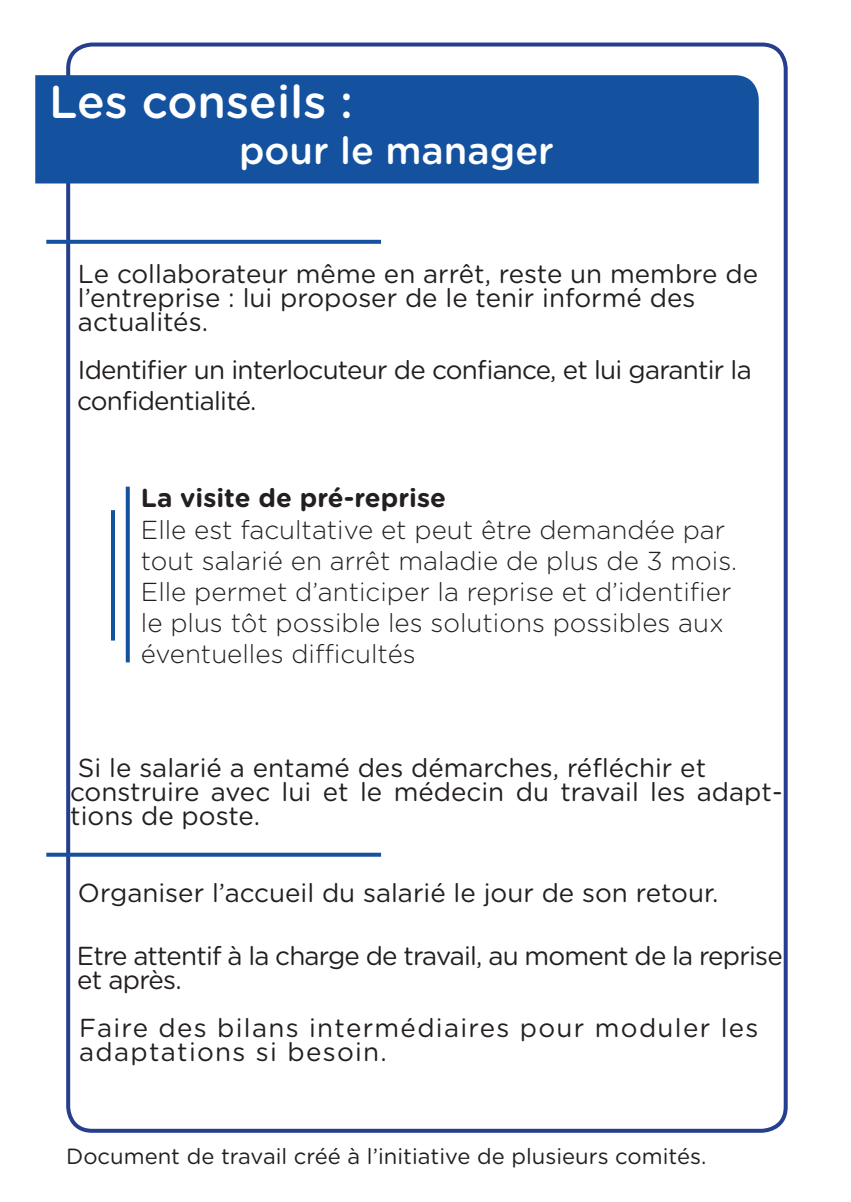
<style>
.page{position:relative;width:851px;height:1202px;background:#fff}
.page>*{position:absolute;margin:0;border:0;box-sizing:border-box;transform-origin:0 0}
.t1{font:500 46px "Gotham Rounded";color:#fff}
.t2{font:500 38px "Gotham Rounded";color:#fff}
.t3{font:26px/24px "Gotham Rounded";color:#231f20}
.t4{font:300 26px/31.2px "Gotham Rounded";color:#231f20}
.t5{font:26px "Gotham Rounded";letter-spacing:-.03em;color:#231f20}
.t6{font:26px "Gotham Rounded";letter-spacing:.05em;color:#231f20}
.t7{font:700 26px "Gotham Rounded";color:#231f20}
.t8{font:22px "Gotham Rounded";color:#231f20}
</style>
<div class="page">
<div style="left:66px;top:43px;width:721px;height:1090px;border:4px solid #253f8e;border-radius:24px"></div>
<div style="left:35px;top:75px;width:723px;height:108px;background:#14519f"></div>
<svg style="left:46px;top:240px;width:335px;height:4px"></svg>
<svg style="left:126px;top:487px;width:4px;height:175px"></svg>
<hr style="left:111px;top:510px;width:4px;height:131px;background:#14519f">
<svg style="left:46px;top:853px;width:335px;height:4px"></svg>
<p class="t1" style="left:49px;top:69px;width:305px">Les conseils :</p>
<p class="t2" style="left:239px;top:123px;width:316px">pour le manager</p>
<p class="t3" style="left:78px;top:260px;width:681px">Le collaborateur même en arrêt, reste un membre de</p>
<p class="t3" style="left:78px;top:284px;width:618px">l’entreprise : lui proposer de le tenir informé des</p>
<p class="t3" style="left:78px;top:308px;width:131px">actualités.</p>
<p class="t5" style="left:78px;top:351px;width:675px">Identifier un interlocuteur de confiance, et lui garantir la</p>
<p class="t5" style="left:77px;top:383px;width:181px">confidentialité.</p>
<p class="t7" style="left:141px;top:479px;width:307px">La visite de pré-reprise</p>
<p class="t4" style="left:141px;top:513px;width:597px">Elle est facultative et peut être demandée par tout salarié en arrêt maladie de plus de 3 mois.<br>Elle permet d’anticiper la reprise et d’identifier le plus tôt possible les solutions possibles aux éventuelles difficultés</p>
<p class="t3" style="left:78px;top:755px;width:629px">Si le salarié a entamé des démarches, réfléchir et</p>
<p class="t3" style="left:70px;top:779px;width:714px">construire avec lui et le médecin du travail les adapt&shy;tions de poste.</p>
<p class="t3" style="left:78px;top:880px;width:642px">Organiser l’accueil du salarié le jour de son retour.</p>
<p class="t5" style="left:77px;top:937px;width:707px">Etre attentif à la charge de travail, au moment de la reprise</p>
<p class="t3" style="left:77px;top:966px;width:106px">et après.</p>
<p class="t6" style="left:79px;top:1009px;width:680px">Faire des bilans intermédiaires pour moduler les</p>
<p class="t6" style="left:79px;top:1033px;width:309px">adaptations si besoin.</p>
<p class="t8" style="left:66px;top:1141px;width:641px">Document de travail créé à l’initiative de plusieurs comités.</p>
</div>
